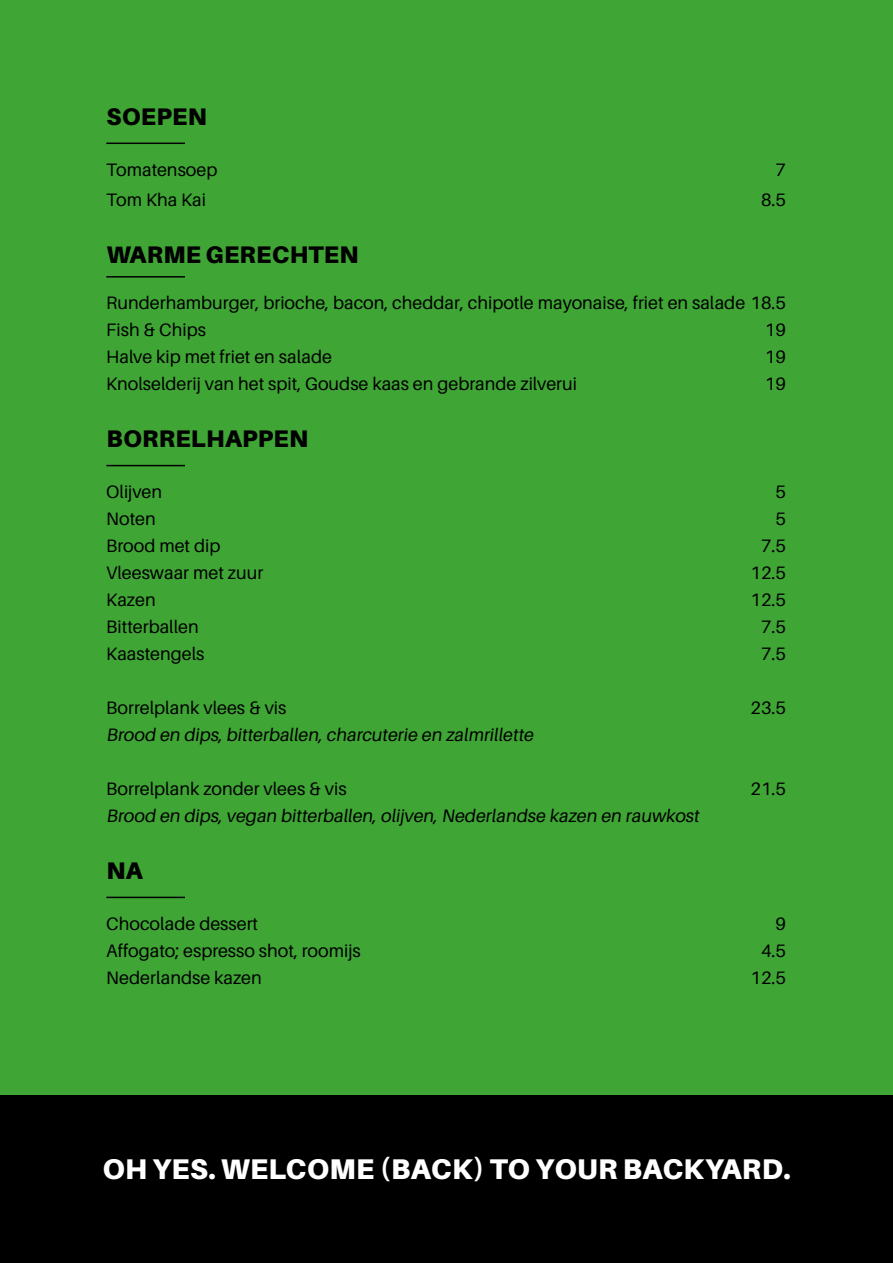
<style>
.page{position:relative;width:893px;height:1263px;background:#3fa535}
.page>*{position:absolute;margin:0;border:0;box-sizing:border-box;transform-origin:0 0}
.t1{font:900 28.5px "Aileron";letter-spacing:.01em;color:#fff}
.t2{font:900 24px "Aileron";letter-spacing:.01em;color:#000}
.t3{font:18px/27px "Aileron";color:#000}
</style>
<div class="page">
<hr style="left:106px;top:143px;width:79px;height:1px;background:#000">
<hr style="left:106px;top:276px;width:79px;height:2px;background:#000">
<hr style="left:106px;top:465px;width:79px;height:1px;background:#000">
<hr style="left:106px;top:897px;width:79px;height:1px;background:#000">
<div style="left:0;top:1095px;width:893px;height:168px;background:#000"></div>
<h2 class="t2" style="left:106px;top:102px;width:102px">SOEPEN</h2>
<p class="t3" style="left:106px;top:156px;width:113px">Tomatensoep</p>
<p class="t3" style="left:775px;top:156px;width:12px">7</p>
<p class="t3" style="left:106px;top:186px;width:101px">Tom Kha Kai</p>
<p class="t3" style="left:761px;top:186px;width:26px">8.5</p>
<h2 class="t2" style="left:106px;top:240px;width:254px">WARME GERECHTEN</h2>
<p class="t3" style="left:106px;top:289px;width:681px">Runderhamburger, brioche, bacon, cheddar, chipotle mayonaise, friet en salade 18.5<br>Fish &amp; Chips</p>
<p class="t3" style="left:765px;top:316px;width:22px">19</p>
<p class="t3" style="left:106px;top:343px;width:227px">Halve kip met friet en salade</p>
<p class="t3" style="left:765px;top:343px;width:22px">19</p>
<p class="t3" style="left:106px;top:370px;width:472px">Knolselderij van het spit, Goudse kaas en gebrande zilverui</p>
<p class="t3" style="left:765px;top:370px;width:22px">19</p>
<h2 class="t2" style="left:106px;top:425px;width:203px">BORRELHAPPEN</h2>
<p class="t3" style="left:106px;top:478px;width:57px">Olijven</p>
<p class="t3" style="left:775px;top:478px;width:12px">5</p>
<p class="t3" style="left:106px;top:505px;width:51px">Noten</p>
<p class="t3" style="left:775px;top:505px;width:12px">5</p>
<p class="t3" style="left:106px;top:532px;width:116px">Brood met dip</p>
<p class="t3" style="left:761px;top:532px;width:26px">7.5</p>
<p class="t3" style="left:106px;top:559px;width:159px">Vleeswaar met zuur</p>
<p class="t3" style="left:751px;top:559px;width:37px">12.5</p>
<p class="t3" style="left:106px;top:586px;width:51px">Kazen</p>
<p class="t3" style="left:751px;top:586px;width:37px">12.5</p>
<p class="t3" style="left:106px;top:613px;width:94px">Bitterballen</p>
<p class="t3" style="left:761px;top:613px;width:26px">7.5</p>
<p class="t3" style="left:106px;top:640px;width:100px">Kaastengels</p>
<p class="t3" style="left:761px;top:640px;width:26px">7.5</p>
<p class="t3" style="left:106px;top:694px;width:182px">Borrelplank vlees &amp; vis</p>
<p class="t3" style="left:751px;top:694px;width:37px">23.5</p>
<p class="t3" style="left:106px;top:721px;width:431px">Brood en dips, bitterballen, charcuterie en zalmrillette</p>
<p class="t3" style="left:106px;top:775px;width:242px">Borrelplank zonder vlees &amp; vis</p>
<p class="t3" style="left:751px;top:775px;width:37px">21.5</p>
<p class="t3" style="left:106px;top:802px;width:597px">Brood en dips, vegan bitterballen, olijven, Nederlandse kazen en rauwkost</p>
<h2 class="t2" style="left:106px;top:856px;width:38px">NA</h2>
<p class="t3" style="left:106px;top:910px;width:153px">Chocolade dessert</p>
<p class="t3" style="left:775px;top:910px;width:12px">9</p>
<p class="t3" style="left:106px;top:937px;width:256px">Affogato; espresso shot, roomijs</p>
<p class="t3" style="left:761px;top:937px;width:26px">4.5</p>
<p class="t3" style="left:106px;top:964px;width:157px">Nederlandse kazen</p>
<p class="t3" style="left:751px;top:964px;width:37px">12.5</p>
<h1 class="t1" style="left:102px;top:1152px;width:690px">OH YES. WELCOME (BACK) TO YOUR BACKYARD.</h1>
</div>
